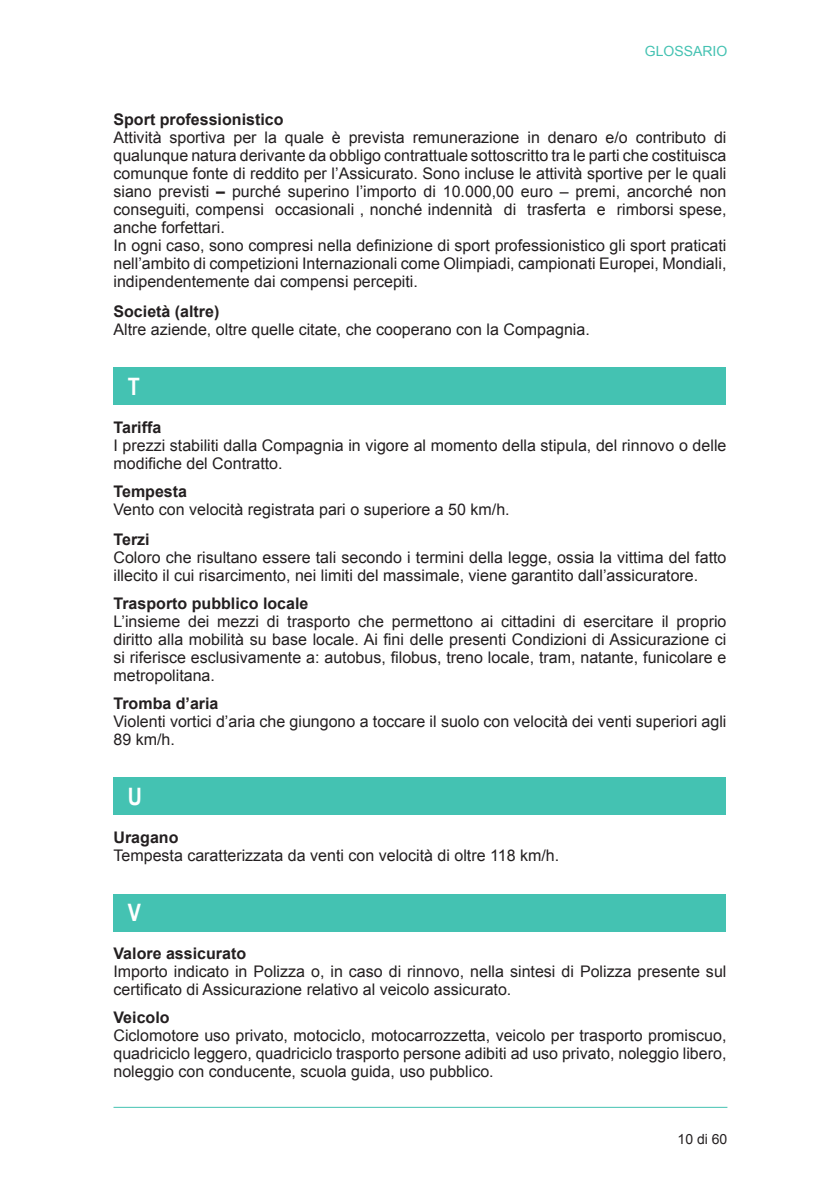
<style>
.page{position:relative;width:840px;height:1191px;background:#fff}
.page>*{position:absolute;margin:0;border:0;box-sizing:border-box;transform-origin:0 0}
.t1{font:700 24px "Arial Narrow";color:#fff}
.testo{font:16px/18px "Arial";color:#231f20}
.Pa3{font:16px/18px "Arial";color:#231f20;text-align:justify}
.testo-2{font:700 16px "Arial";color:#231f20}
.t2{font:14px "Arial";color:#44c2b2}
.t3{font:14px "Arial";color:#231f20}
.s1{font-weight:700}
</style>
<div class="page">
<hr style="left:113px;top:1106px;width:614px;height:1px;background:#44c2b2">
<div style="left:113px;top:367px;width:613px;height:38px;background:#44c2b2"></div>
<div style="left:113px;top:777px;width:613px;height:38px;background:#44c2b2"></div>
<div style="left:113px;top:893px;width:613px;height:38px;background:#44c2b2"></div>
<p class="t2" style="left:644px;top:42px;width:84px">GLOSSARIO</p>
<p class="testo-2" style="left:113px;top:109px;width:171px">Sport professionistico</p>
<p class="testo" style="left:113px;top:129px;width:614px;text-align:justify">Attività sportiva per la quale è prevista remunerazione in denaro e/o contributo di qualunque natura derivante da obbligo contrattuale sottoscritto tra le parti che costituisca comunque fonte di reddito per l’Assicurato. Sono incluse le attività sportive per le quali siano previsti <span class="s1">–</span> purché superino l’importo di 10.000,00 euro – premi, ancorché non conseguiti, compensi occasionali , nonché indennità di trasferta e rimborsi spese, anche forfettari.</p>
<p class="testo" style="left:113px;top:237px;width:614px;text-align:justify">In ogni caso, sono compresi nella definizione di sport professionistico gli sport praticati nell’ambito di competizioni Internazionali come Olimpiadi, campionati Europei, Mondiali, indipendentemente dai compensi percepiti.</p>
<p class="testo-2" style="left:113px;top:301px;width:107px">Società (altre)</p>
<p class="testo" style="left:113px;top:321px;width:477px">Altre aziende, oltre quelle citate, che cooperano con la Compagnia.</p>
<p class="t1" style="left:128px;top:368px;width:14px">T</p>
<p class="testo-2" style="left:113px;top:417px;width:49px">Tariffa</p>
<p class="testo" style="left:113px;top:437px;width:614px">I prezzi stabiliti dalla Compagnia in vigore al momento della stipula, del rinnovo o delle modifiche del Contratto.</p>
<p class="testo-2" style="left:113px;top:481px;width:75px">Tempesta</p>
<p class="testo" style="left:113px;top:501px;width:397px">Vento con velocità registrata pari o superiore a 50 km/h.</p>
<p class="testo-2" style="left:113px;top:529px;width:38px">Terzi</p>
<p class="testo" style="left:113px;top:549px;width:614px">Coloro che risultano essere tali secondo i termini della legge, ossia la vittima del fatto illecito il cui risarcimento, nei limiti del massimale, viene garantito dall’assicuratore.</p>
<p class="testo-2" style="left:113px;top:593px;width:196px">Trasporto pubblico locale</p>
<p class="testo" style="left:113px;top:613px;width:614px;text-align:justify">L’insieme dei mezzi di trasporto che permettono ai cittadini di esercitare il proprio diritto alla mobilità su base locale. Ai fini delle presenti Condizioni di Assicurazione ci si riferisce esclusivamente a: autobus, filobus, treno locale, tram, natante, funicolare e metropolitana.</p>
<p class="testo-2" style="left:113px;top:693px;width:106px">Tromba d’aria</p>
<p class="testo" style="left:113px;top:713px;width:614px">Violenti vortici d’aria che giungono a toccare il suolo con velocità dei venti superiori agli<br>89 km/h.</p>
<p class="t1" style="left:128px;top:778px;width:16px">U</p>
<p class="testo-2" style="left:113px;top:827px;width:66px">Uragano</p>
<p class="testo" style="left:113px;top:847px;width:447px">Tempesta caratterizzata da venti con velocità di oltre 118 km/h.</p>
<p class="t1" style="left:128px;top:894px;width:15px">V</p>
<p class="testo-2" style="left:113px;top:943px;width:134px">Valore assicurato</p>
<p class="testo" style="left:113px;top:963px;width:614px">Importo indicato in Polizza o, in caso di rinnovo, nella sintesi di Polizza presente sul certificato di Assicurazione relativo al veicolo assicurato.</p>
<p class="testo-2" style="left:113px;top:1007px;width:58px">Veicolo</p>
<p class="Pa3" style="left:113px;top:1027px;width:614px">Ciclomotore uso privato, motociclo, motocarrozzetta, veicolo per trasporto promiscuo, quadriciclo leggero, quadriciclo trasporto persone adibiti ad uso privato, noleggio libero, noleggio con conducente, scuola guida, uso pubblico.</p>
<p class="t3" style="left:677px;top:1130px;width:51px">10 di 60</p>
</div>
